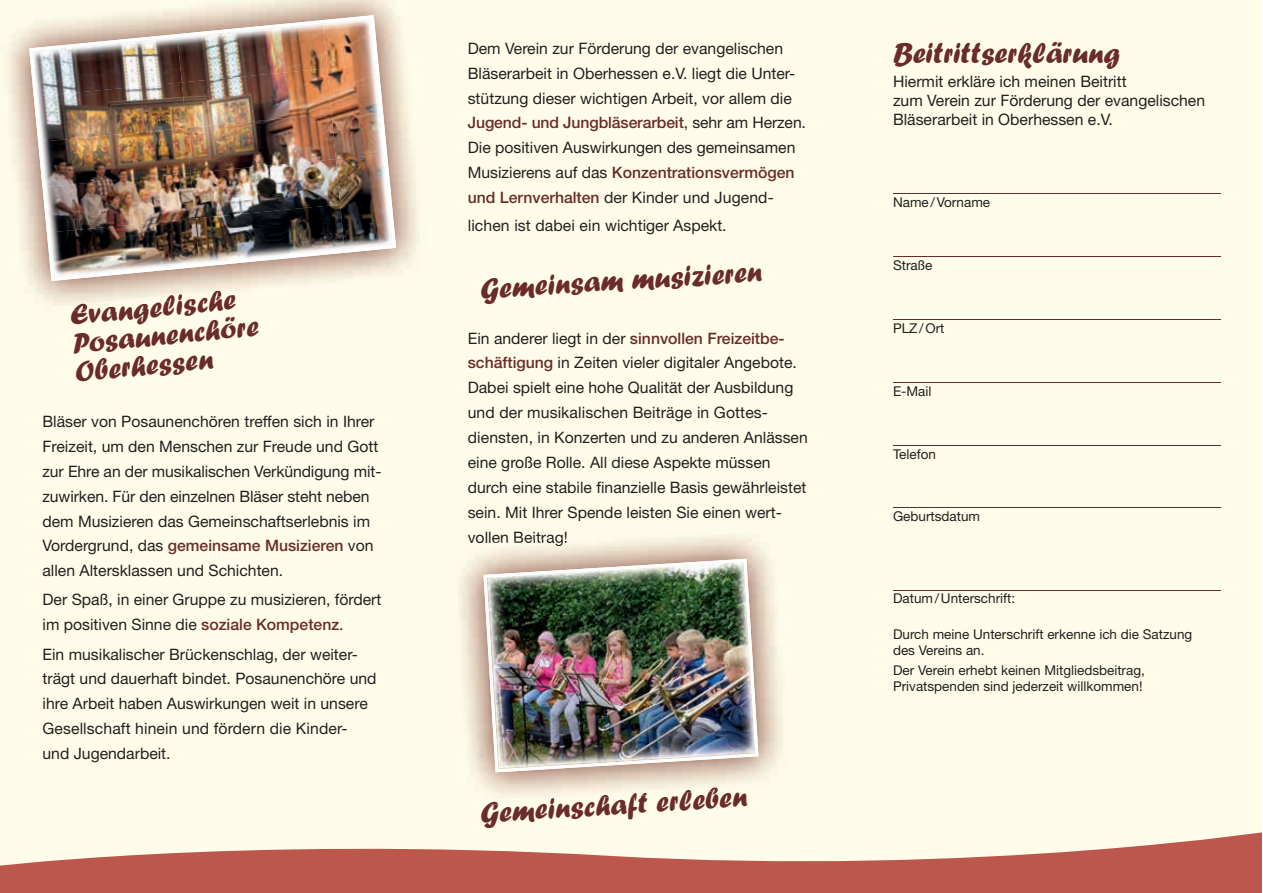
<style>
.page{position:relative;width:1263px;height:893px;background:#fff}
.page>*{position:absolute;margin:0;border:0;box-sizing:border-box;transform-origin:0 0}
.t1{font:30px/28.7px "Forte";color:#6a2c29}
.t2{font:15.75px/24.9px "Helvetica Neue LT Std";color:#231f20}
.t3{font:13.5px/16.2px "Helvetica Neue LT Std";color:#231f20}
.s1{font-weight:500;color:#6a2c29}
</style>
<div class="page">
<div style="left:0;top:0;width:1262px;height:829px;background:#fffde9"></div>
<hr style="left:893px;top:193px;width:327px;height:1px;background:#6a2c29">
<hr style="left:893px;top:256px;width:327px;height:1px;background:#6a2c29">
<hr style="left:893px;top:319px;width:327px;height:1px;background:#6a2c29">
<hr style="left:893px;top:382px;width:327px;height:1px;background:#6a2c29">
<hr style="left:893px;top:445px;width:327px;height:1px;background:#6a2c29">
<hr style="left:893px;top:508px;width:327px;height:1px;background:#6a2c29">
<hr style="left:893px;top:590px;width:327px;height:1px;background:#6a2c29">
<img style="left:0;top:0;width:409px;height:52px">
<img style="left:0;top:52px;width:54px;height:263px">
<img style="left:396px;top:52px;width:19px;height:53px">
<img style="left:396px;top:105px;width:35px;height:176px">
<img style="left:216px;top:281px;width:162px;height:14px">
<img style="left:53px;top:281px;width:163px;height:31px">
<img style="left:70px;top:289px;width:165px;height:22px">
<img style="left:71px;top:304px;width:62px;height:7px">
<img style="left:29px;top:15px;width:367px;height:266px">
<img style="left:32px;top:51px;width:13px;height:136px">
<img style="left:45px;top:187px;width:58px;height:91px">
<img style="left:102px;top:259px;width:146px;height:14px">
<img style="left:248px;top:245px;width:145px;height:14px">
<img style="left:450px;top:525px;width:342px;height:281px">
<img style="left:468px;top:538px;width:99px;height:8px">
<img style="left:480px;top:785px;width:266px;height:20px">
<img style="left:481px;top:802px;width:54px;height:3px">
<img style="left:483px;top:559px;width:275px;height:213px">
<svg style="left:0;top:829px;width:1262px;height:64px;background:#d59689"></svg>
<h1 class="t1" style="left:68px;top:300px;width:189px;rotate:-5deg">Evangelische<br>Posaunenchöre<br>Oberhessen</h1>
<p class="t2" style="left:43px;top:409px;width:341px">Bläser von Posaunenchören treffen sich in Ihrer Freizeit, um den Menschen zur Freude und Gott zur Ehre an der musikalischen Verkündigung mit&shy;zuwirken. Für den einzelnen Bläser steht neben dem Musizieren das Gemeinschaftserlebnis im Vordergrund, das <span class="s1">gemeinsame Musizieren</span> von allen Altersklassen und Schichten.</p>
<p class="t2" style="left:43px;top:587px;width:340px">Der Spaß, in einer Gruppe zu musizieren, fördert im positiven Sinne die <span class="s1">soziale Kompetenz</span>.</p>
<p class="t2" style="left:43px;top:641px;width:336px">Ein musikalischer Brückenschlag, der weiter&shy;trägt und dauerhaft bindet. Posaunenchöre und ihre Arbeit haben Auswirkungen weit in unsere Gesellschaft hinein und fördern die Kinder&shy;und Jugendarbeit.</p>
<p class="t2" style="left:468px;top:36px;width:340px">Dem Verein zur Förderung der evangelischen Bläserarbeit in Oberhessen e.V. liegt die Unter&shy;stützung dieser wichtigen Arbeit, vor allem die <span class="s1">Jugend- und Jungbläserarbeit</span>, sehr am Herzen.<br>Die positiven Auswirkungen des gemeinsamen Musizierens auf das <span class="s1">Konzentrationsvermögen und Lernverhalten</span> der Kinder und Jugend-</p>
<p class="t2" style="left:468px;top:213px;width:260px">lichen ist dabei ein wichtiger Aspekt.</p>
<h1 class="t1" style="left:479px;top:276px;width:284px;rotate:-4deg">Gemeinsam musizieren</h1>
<p class="t2" style="left:468px;top:325px;width:341px">Ein anderer liegt in der <span class="s1">sinnvollen Freizeitbe&shy;schäftigung</span> in Zeiten vieler digitaler Angebote.<br>Dabei spielt eine hohe Qualität der Ausbildung und der musikalischen Beiträge in Gottes&shy;diensten, in Konzerten und zu anderen Anlässen eine große Rolle. All diese Aspekte müssen durch eine stabile finanzielle Basis gewährleistet sein. Mit Ihrer Spende leisten Sie einen wert&shy;vollen Beitrag!</p>
<h1 class="t1" style="left:479px;top:800px;width:269px;rotate:-4deg">Gemeinschaft erleben</h1>
<h1 class="t1" style="left:893px;top:38px;width:228px">Beitrittserklärung</h1>
<p class="t2" style="left:893px;top:72px;width:314px;line-height:18.9px">Hiermit erkläre ich meinen Beitritt<br>zum Verein zur Förderung der evangelischen<br>Bläserarbeit in Oberhessen e.V.</p>
<p class="t3" style="left:893px;top:193px;width:99px">Name / Vorname</p>
<p class="t3" style="left:893px;top:256px;width:41px">Straße</p>
<p class="t3" style="left:893px;top:319px;width:53px">PLZ / Ort</p>
<p class="t3" style="left:893px;top:382px;width:40px">E-Mail</p>
<p class="t3" style="left:893px;top:445px;width:44px">Telefon</p>
<p class="t3" style="left:893px;top:508px;width:89px">Geburtsdatum</p>
<p class="t3" style="left:893px;top:590px;width:124px">Datum / Unterschrift:</p>
<p class="t3" style="left:893px;top:625px;width:301px">Durch meine Unterschrift erkenne ich die Satzung des Vereins an.</p>
<p class="t3" style="left:893px;top:662px;width:253px">Der Verein erhebt keinen Mitgliedsbeitrag,<br>Privatspenden sind jederzeit willkommen!</p>
</div>
